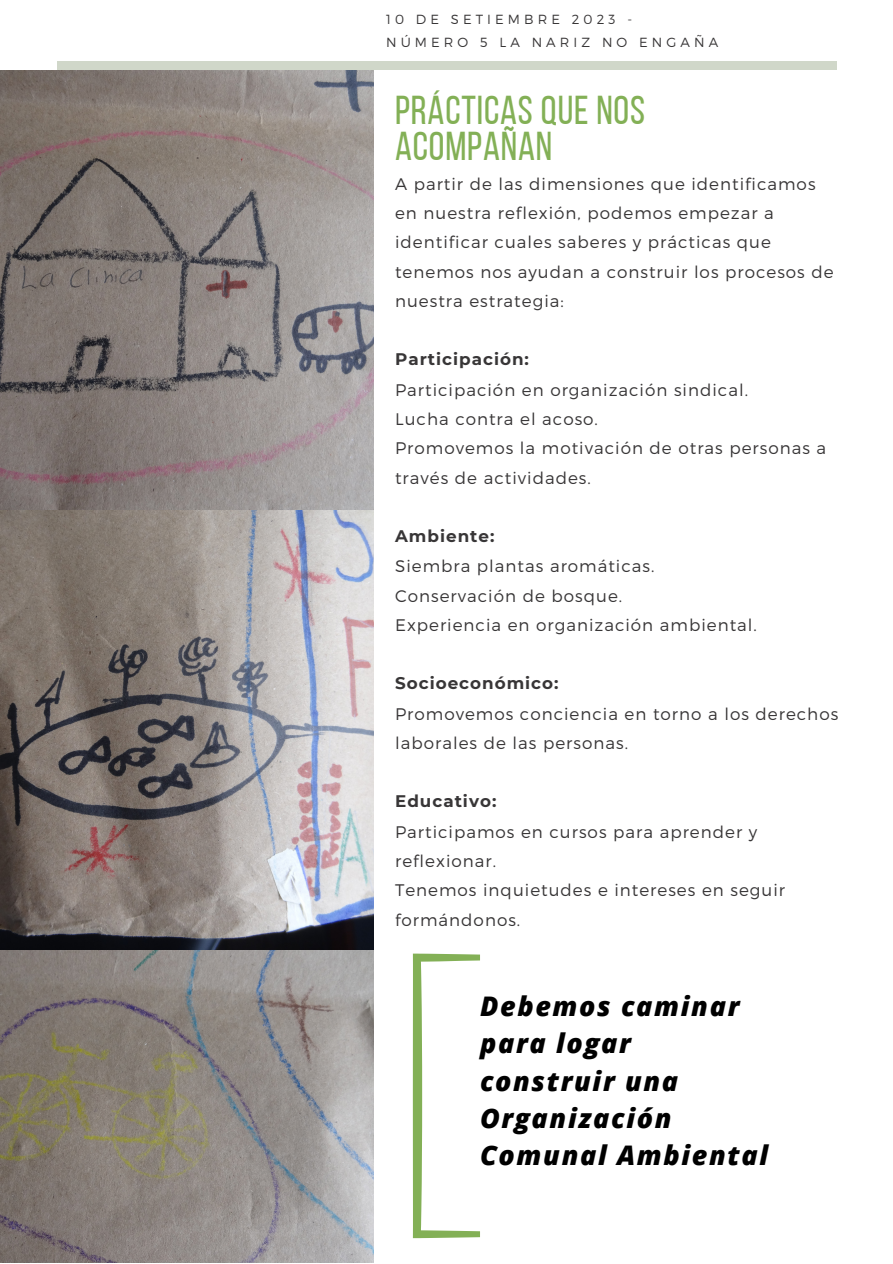
<style>
.page{position:relative;width:893px;height:1264px;background:#fff}
.page>*{position:absolute;margin:0;border:0;box-sizing:border-box;transform-origin:0 0}
.t1{font:40.2px/36px "Bebas Neue";letter-spacing:.02em;color:#83b056}
.t2{font:italic 800 27px/37px "Open Sans";letter-spacing:.06em;color:#000}
.t3{font:300 16.8px/29.2px "Montserrat";letter-spacing:.06em;color:#383637}
.t4{font:700 16.8px "Montserrat";letter-spacing:.06em;color:#383637}
.t5{font:300 13.2px/22.5px "Montserrat";letter-spacing:.31em;color:#383637}
</style>
<div class="page">
<div style="left:57px;top:61px;width:779px;height:9px;background:#d0d7c9"></div>
<img style="left:0;top:70px;width:374px;height:1192px">
<svg style="left:413px;top:953px;width:67px;height:285px"></svg>
<p class="t5" style="left:386px;top:7px;width:334px">10 DE SETIEMBRE 2023 -<br>NÚMERO 5 LA NARIZ NO ENGAÑA</p>
<p class="t1" style="left:395px;top:96px;width:251px">PRÁCTICAS QUE NOS<br>ACOMPAÑAN</p>
<p class="t3" style="left:395px;top:168px;width:440px">A partir de las dimensiones que identificamos en nuestra reflexión, podemos empezar a identificar cuales saberes y prácticas que tenemos nos ayudan a construir los procesos de nuestra estrategia:</p>
<p class="t4" style="left:395px;top:349px;width:135px">Participación:</p>
<p class="t3" style="left:395px;top:374px;width:354px">Participación en organización sindical.</p>
<p class="t3" style="left:395px;top:403px;width:204px">Lucha contra el acoso.</p>
<p class="t3" style="left:395px;top:433px;width:432px">Promovemos la motivación de otras personas a través de actividades.</p>
<p class="t4" style="left:395px;top:525px;width:101px">Ambiente:</p>
<p class="t3" style="left:395px;top:551px;width:261px">Siembra plantas aromáticas.</p>
<p class="t3" style="left:395px;top:580px;width:228px">Conservación de bosque.</p>
<p class="t3" style="left:395px;top:609px;width:363px">Experiencia en organización ambiental.</p>
<p class="t4" style="left:395px;top:673px;width:165px">Socioeconómico:</p>
<p class="t3" style="left:395px;top:698px;width:444px">Promovemos conciencia en torno a los derechos laborales de las personas.</p>
<p class="t4" style="left:395px;top:791px;width:103px">Educativo:</p>
<p class="t3" style="left:395px;top:816px;width:363px">Participamos en cursos para aprender y reflexionar.</p>
<p class="t3" style="left:395px;top:874px;width:391px">Tenemos inquietudes e intereses en seguir formándonos.</p>
<p class="t2" style="left:480px;top:987px;width:290px">Debemos caminar para logar construir una<br>Organización<br>Comunal Ambiental</p>
</div>
